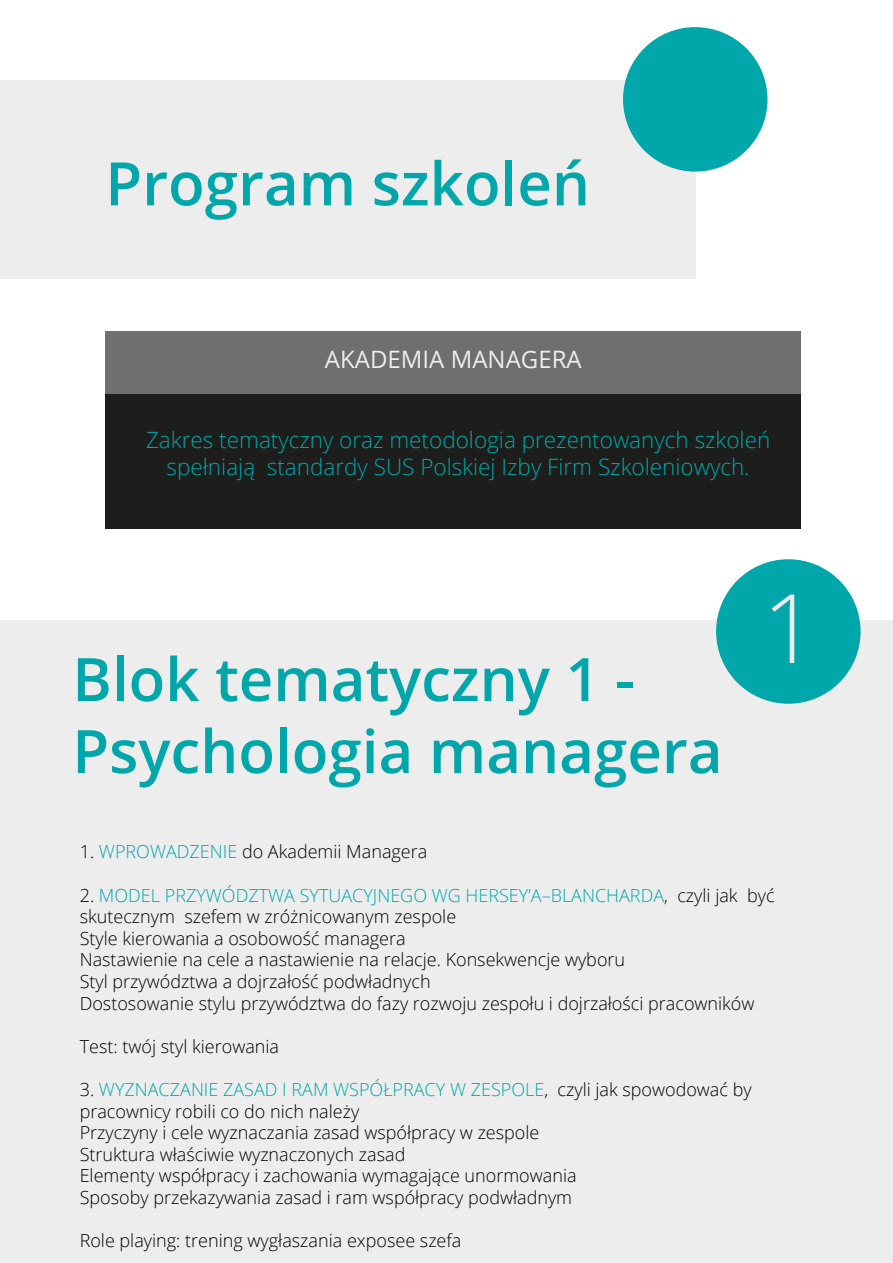
<style>
.page{position:relative;width:893px;height:1263px;background:#fff}
.page>*{position:absolute;margin:0;border:0;box-sizing:border-box;transform-origin:0 0}
.t1{font:300 96px "Open Sans";color:#ededed}
.t2{font:600 60px/72px "Open Sans";color:#00a7aa}
.t3{font:24px "Open Sans";color:#ededed}
.t4{font:300 22.5px/27px "Open Sans";color:#00a7aa;text-align:center}
.t5{font:300 18px/21.6px "Open Sans";color:#000}
.s1{color:#00a7aa}
</style>
<div class="page">
<div style="left:0;top:80px;width:695px;height:199px;background:#ededed"></div>
<div style="left:623px;top:27px;width:144px;height:145px;background:#00a7aa;border-radius:50%"></div>
<div style="left:106px;top:331px;width:695px;height:63px;background:#706f6f"></div>
<div style="left:106px;top:394px;width:695px;height:134px;background:#1d1d1b"></div>
<div style="left:0;top:620px;width:893px;height:643px;background:#ededed"></div>
<div style="left:716px;top:559px;width:145px;height:145px;background:#00a7aa;border-radius:50%"></div>
<h2 class="t2" style="left:105px;top:146px;width:486px">Program szkoleń</h2>
<h3 class="t3" style="left:325px;top:343px;width:258px">AKADEMIA MANAGERA</h3>
<p class="t4" style="left:146px;top:426px;width:626px">Zakres tematyczny oraz metodologia prezentowanych szkoleń spełniają standardy SUS Polskiej Izby Firm Szkoleniowych.</p>
<h2 class="t2" style="left:72px;top:642px;width:652px">Blok tematyczny 1 -<br>Psychologia managera</h2>
<h1 class="t1" style="left:762px;top:562px;width:56px">1</h1>
<p class="t5" style="left:80px;top:840px;width:349px">1. <span class="s1">WPROWADZENIE</span> do Akademii Managera</p>
<p class="t5" style="left:80px;top:884px;width:696px">2. <span class="s1">MODEL PRZYWÓDZTWA SYTUACYJNEGO WG HERSEY’A–BLANCHARDA</span>, czyli jak być skutecznym szefem w zróżnicowanym zespole<br>Style kierowania a osobowość managera<br>Nastawienie na cele a nastawienie na relacje. Konsekwencje wyboru<br>Styl przywództwa a dojrzałość podwładnych<br>Dostosowanie stylu przywództwa do fazy rozwoju zespołu i dojrzałości pracowników</p>
<p class="t5" style="left:80px;top:1035px;width:201px">Test: twój styl kierowania</p>
<p class="t5" style="left:80px;top:1078px;width:673px">3. <span class="s1">WYZNACZANIE ZASAD I RAM WSPÓŁPRACY W ZESPOLE</span>, czyli jak spowodować by pracownicy robili co do nich należy<br>Przyczyny i cele wyznaczania zasad współpracy w zespole<br>Struktura właściwie wyznaczonych zasad<br>Elementy współpracy i zachowania wymagające unormowania<br>Sposoby przekazywania zasad i ram współpracy podwładnym</p>
<p class="t5" style="left:80px;top:1229px;width:383px">Role playing: trening wygłaszania exposee szefa</p>
</div>
